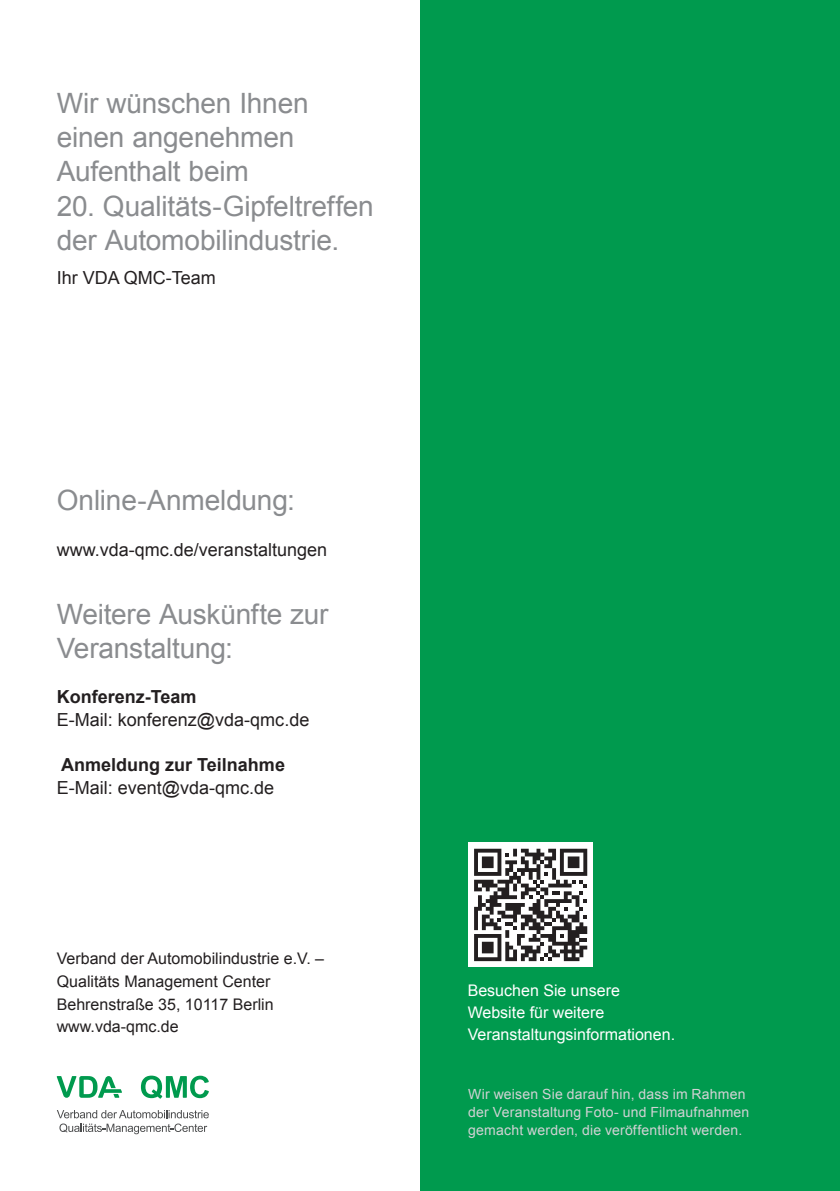
<style>
.page{position:relative;width:840px;height:1191px;background:#fff}
.page>*{position:absolute;margin:0;border:0;box-sizing:border-box;transform-origin:0 0}
.t1{font:28px/34px "Arial";letter-spacing:-.01em;color:#8a8c8f}
.t2{font:18px "Arial";color:#231f20}
.t3{font:700 18px "Arial";color:#231f20}
.t4{font:16px/22.6px "Arial";color:#231f20}
.t5{font:16px/22px "Arial";color:#fff}
.t6{font:14px/18px "Arial";letter-spacing:.015em;color:#d1d2d4}
</style>
<div class="page">
<div style="left:420px;top:0;width:419px;height:1191px;background:#009a4e"></div>
<div style="left:468px;top:842px;width:124px;height:125px;background:#fff"></div>
<svg style="left:474px;top:848px;width:113px;height:113px"></svg>
<svg style="left:141px;top:1075px;width:68px;height:23px"></svg>
<svg style="left:57px;top:1076px;width:65px;height:21px"></svg>
<svg style="left:57px;top:1110px;width:152px;height:24px"></svg>
<p class="t1" style="left:57px;top:87px;width:253px">Wir wünschen Ihnen einen angenehmen<br>Aufenthalt beim</p>
<p class="t1" style="left:57px;top:189px;width:318px">20. Qualitäts-Gipfeltreffen der Automobilindustrie.</p>
<p class="t2" style="left:57px;top:265px;width:161px">Ihr VDA QMC-Team</p>
<p class="t1" style="left:57px;top:484px;width:239px">Online-Anmeldung:</p>
<p class="t2" style="left:57px;top:537px;width:272px">www.vda-qmc.de/veranstaltungen</p>
<p class="t1" style="left:57px;top:597px;width:273px">Weitere Auskünfte zur<br>Veranstaltung:</p>
<p class="t3" style="left:57px;top:685px;width:141px">Konferenz-Team</p>
<p class="t2" style="left:57px;top:708px;width:254px">E-Mail: konferenz@vda-qmc.de</p>
<p class="t3" style="left:61px;top:753px;width:225px">Anmeldung zur Teilnahme</p>
<p class="t2" style="left:57px;top:776px;width:219px">E-Mail: event@vda-qmc.de</p>
<p class="t4" style="left:57px;top:947px;width:269px">Verband der Automobilindustrie e.V. –<br>Qualitäts Management Center<br>Behrenstraße 35, 10117 Berlin www.vda-qmc.de</p>
<p class="t5" style="left:467px;top:979px;width:209px">Besuchen Sie unsere<br>Website für weitere<br>Veranstaltungsinformationen.</p>
<p class="t6" style="left:468px;top:1085px;width:282px">Wir weisen Sie darauf hin, dass im Rahmen der Veranstaltung Foto- und Filmaufnahmen gemacht werden, die veröffentlicht werden.</p>
</div>
